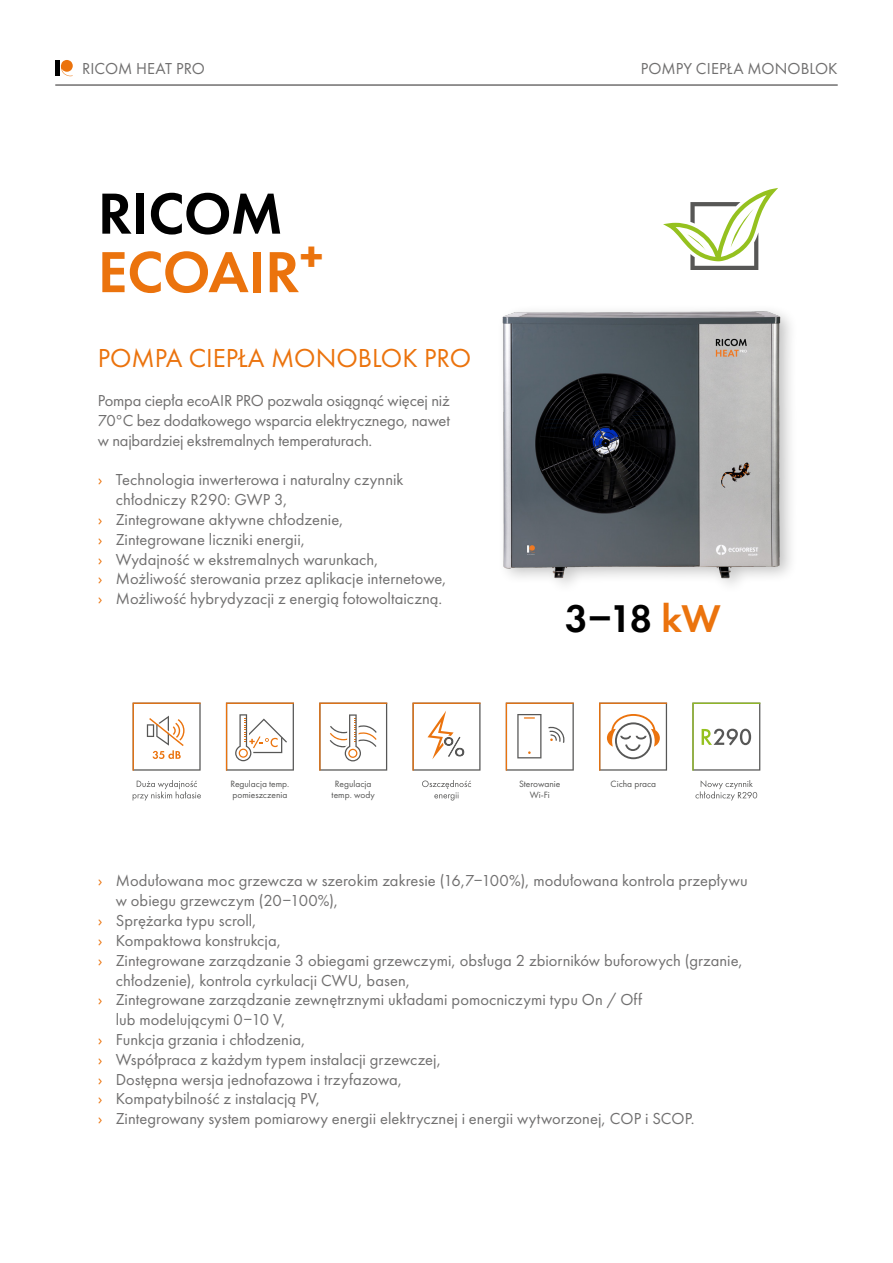
<style>
.page{position:relative;width:893px;height:1263px;background:#fff}
.page>*{position:absolute;margin:0;border:0;box-sizing:border-box;transform-origin:0 0}
.t1{font:600 60px/58.5px "Futura PT";letter-spacing:-.01em;color:#eb730d}
.t2{font:600 40.05px "Futura PT";color:#000}
.t3{font:27px "Futura PT";color:#eb730d}
.t4{font:16.5px/19.8px "Futura PT";letter-spacing:.005em;color:#706f6f;text-align:justify}
.t5{font:9.45px/11.4px "Futura PT";color:#575756;text-align:center}
.s1{color:#000}
.s2{color:#eb730d}
</style>
<div class="page">
<hr style="left:55px;top:84px;width:783px;height:2px;background:#706f6f">
<hr style="left:56px;top:60px;width:4px;height:16px;background:#000">
<svg style="left:60px;top:60px;width:13px;height:16px"></svg>
<img style="left:502px;top:310px;width:289px;height:273px">
<svg style="left:133px;top:780px;width:68px;height:20px"></svg>
<svg style="left:133px;top:703px;width:68px;height:68px"></svg>
<svg style="left:226px;top:703px;width:68px;height:68px"></svg>
<svg style="left:319px;top:703px;width:68px;height:68px"></svg>
<svg style="left:422px;top:780px;width:49px;height:20px"></svg>
<svg style="left:412px;top:703px;width:68px;height:68px"></svg>
<svg style="left:506px;top:703px;width:68px;height:68px"></svg>
<svg style="left:599px;top:703px;width:68px;height:68px"></svg>
<svg style="left:692px;top:703px;width:68px;height:68px"></svg>
<svg style="left:695px;top:780px;width:62px;height:20px"></svg>
<svg style="left:663px;top:188px;width:115px;height:82px"></svg>
<p class="t4" style="left:82px;top:59px;width:124px">RICOM HEAT PRO</p>
<p class="t4" style="left:641px;top:59px;width:198px">POMPY CIEPŁA MONOBLOK</p>
<h1 class="t1" style="left:98px;top:184px;width:227px"><span class="s1">RICOM<br></span>ECOAIR<sup>+</sup></h1>
<h3 class="t3" style="left:98px;top:341px;width:375px">POMPA CIEPŁA MONOBLOK PRO</h3>
<p class="t4" style="left:98px;top:391px;width:354px">Pompa ciepła ecoAIR PRO pozwala osiągnąć więcej niż 70°C bez dodatkowego wsparcia elektrycznego, nawet w najbardziej ekstremalnych temperaturach.</p>
<p class="t4" style="left:98px;top:470px;width:307px"><span class="s2">›</span> Technologia inwerterowa i naturalny czynnik</p>
<p class="t4" style="left:116px;top:490px;width:173px">chłodniczy R290: GWP 3,</p>
<p class="t4" style="left:98px;top:509px;width:247px"><span class="s2">›</span> Zintegrowane aktywne chłodzenie,</p>
<p class="t4" style="left:98px;top:529px;width:209px"><span class="s2">›</span> Zintegrowane liczniki energii,</p>
<p class="t4" style="left:98px;top:549px;width:282px"><span class="s2">›</span> Wydajność w ekstremalnych warunkach,</p>
<p class="t4" style="left:98px;top:569px;width:350px"><span class="s2">›</span> Możliwość sterowania przez aplikacje internetowe,</p>
<p class="t4" style="left:98px;top:589px;width:346px"><span class="s2">›</span> Możliwość hybrydyzacji z energią fotowoltaiczną.</p>
<h2 class="t2" style="left:565px;top:593px;width:157px">3–18 <span class="s2">kW</span></h2>
<p class="t5" style="left:230px;top:778px;width:61px;text-align:left">Regulacja temp. pomieszczenia</p>
<p class="t5" style="left:332px;top:778px;width:45px">Regulacja temp. wody</p>
<p class="t5" style="left:519px;top:778px;width:43px">Sterowanie<br>Wi-Fi</p>
<p class="t5" style="left:611px;top:778px;width:47px">Cicha praca</p>
<p class="t4" style="left:98px;top:871px;width:651px"><span class="s2">›</span> Modułowana moc grzewcza w szerokim zakresie (16,7–100%), modułowana kontrola przepływu</p>
<p class="t4" style="left:116px;top:891px;width:224px">w obiegu grzewczym (20–100%),</p>
<p class="t4" style="left:98px;top:910px;width:161px"><span class="s2">›</span> Sprężarka typu scroll,</p>
<p class="t4" style="left:98px;top:930px;width:185px"><span class="s2">›</span> Kompaktowa konstrukcja,</p>
<p class="t4" style="left:98px;top:950px;width:647px"><span class="s2">›</span> Zintegrowane zarządzanie 3 obiegami grzewczymi, obsługa 2 zbiorników buforowych (grzanie,</p>
<p class="t4" style="left:116px;top:970px;width:296px">chłodzenie), kontrola cyrkulacji CWU, basen,</p>
<p class="t4" style="left:98px;top:990px;width:546px"><span class="s2">›</span> Zintegrowane zarządzanie zewnętrznymi układami pomocniczymi typu On / Off</p>
<p class="t4" style="left:116px;top:1009px;width:171px">lub modelującymi 0–10 V,</p>
<p class="t4" style="left:98px;top:1029px;width:209px"><span class="s2">›</span> Funkcja grzania i chłodzenia,</p>
<p class="t4" style="left:98px;top:1049px;width:345px"><span class="s2">›</span> Współpraca z każdym typem instalacji grzewczej,</p>
<p class="t4" style="left:98px;top:1069px;width:306px"><span class="s2">›</span> Dostępna wersja jednofazowa i trzyfazowa,</p>
<p class="t4" style="left:98px;top:1089px;width:224px"><span class="s2">›</span> Kompatybilność z instalacją PV,</p>
<p class="t4" style="left:98px;top:1108px;width:598px"><span class="s2">›</span> Zintegrowany system pomiarowy energii elektrycznej i energii wytworzonej, COP i SCOP.</p>
</div>
